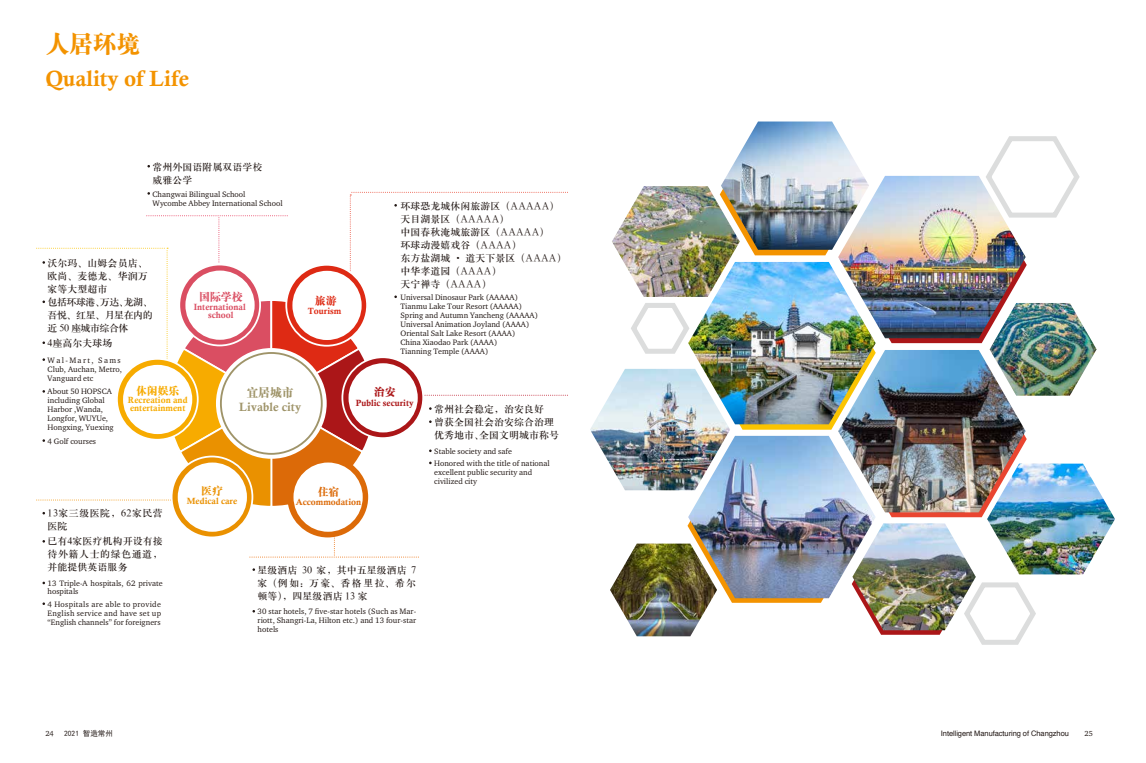
<style>
.page{position:relative;width:1146px;height:763px;background:#fff}
.page>*{position:absolute;margin:0;border:0;box-sizing:border-box;transform-origin:0 0}
.t1{font:24px "H Ya 9 gj";color:#f39300}
.t2{font:22px "Calis MT Bol";color:#f39300}
.t3{font:12px "Calis MT Bol";color:#9f9469}
.t4{font:12px "H Ya 9 gj";color:#9f9469}
.t5{font:11px "H Ya 9 gj";color:#f7ab00}
.t6{font:11px "H Ya 9 gj";color:#da4e62}
.t7{font:11px "H Ya 9 gj";color:#ab1618}
.t8{font:11px "H Ya 9 gj";color:#de2a14}
.t9{font:11px "H Ya 9 gj";color:#dc6a08}
.t10{font:11px "H Ya 9 gj";color:#ea9100}
.t11{font:10px/13px "H Ya 3 gj";color:#221815}
.t12{font:10px/13.1px "H Ya 3 gj";letter-spacing:-.05em;color:#221815}
.t13{font:10px/13px "H Ya 3 gj";letter-spacing:.045em;color:#221815}
.t14{font:9px/8.4px "Calis MT Bol";color:#f7ab00}
.t15{font:9px/8.4px "Calis MT Bol";color:#da4e62;text-align:center}
.t16{font:9px "Calis MT Bol";color:#ab1618}
.t17{font:9px "Calis MT Bol";color:#dc6a08}
.t18{font:9px "Calis MT Bol";color:#ea9100}
.t19{font:9px "Calis MT Bol";color:#de2a14}
.t20{font:8px/9px "Charter ITC Std";color:#221815}
.t21{font:7.5px "Helvetica";letter-spacing:-.01em;color:#221815}
.t22{font:7.5px "Sim Hei";color:#221815}
.t23{font:7.5px "Charter ITC Std";color:#221815}
</style>
<div class="page">
<svg style="left:250px;top:528px;width:169px;height:29px"></svg>
<svg style="left:37px;top:192px;width:529px;height:322px"></svg>
<svg style="left:216px;top:348px;width:110px;height:110px"></svg>
<div style="left:221px;top:353px;width:101px;height:101px;background:#fff;border-radius:50%"></div>
<div style="left:220px;top:352px;width:102px;height:103px;border:2px solid #9f9469;border-radius:50%"></div>
<svg style="left:287px;top:456px;width:81px;height:81px;background:#df771f"></svg>
<div style="left:294px;top:463px;width:68px;height:67px;background:#fff;border-radius:50%"></div>
<div style="left:293px;top:462px;width:69px;height:69px;border:2px solid #fff;border-radius:50%"></div>
<svg style="left:178px;top:263px;width:83px;height:83px;fill:#da4e62"></svg>
<div style="left:186px;top:271px;width:68px;height:68px;background:#fff;border-radius:50%"></div>
<div style="left:185px;top:270px;width:69px;height:70px;border:2px solid #fff;border-radius:50%"></div>
<svg style="left:285px;top:264px;width:83px;height:82px;fill:#de2a14"></svg>
<div style="left:293px;top:272px;width:67px;height:67px;background:#fff;border-radius:50%"></div>
<div style="left:292px;top:271px;width:69px;height:69px;border:2px solid #fff;border-radius:50%"></div>
<svg style="left:116px;top:358px;width:83px;height:82px;fill:#f7ab00"></svg>
<div style="left:124px;top:366px;width:67px;height:67px;background:#fff;border-radius:50%"></div>
<div style="left:123px;top:365px;width:69px;height:69px;border:2px solid #fff;border-radius:50%"></div>
<svg style="left:171px;top:455px;width:82px;height:83px;fill:#ea9100"></svg>
<div style="left:179px;top:463px;width:67px;height:67px;background:#fff;border-radius:50%"></div>
<div style="left:178px;top:462px;width:69px;height:69px;border:2px solid #fff;border-radius:50%"></div>
<svg style="left:341px;top:356px;width:83px;height:83px;fill:#ab1618"></svg>
<div style="left:349px;top:364px;width:68px;height:67px;background:#fff;border-radius:50%"></div>
<div style="left:348px;top:363px;width:69px;height:69px;border:2px solid #fff;border-radius:50%"></div>
<svg style="left:627px;top:136px;width:455px;height:509px"></svg>
<img style="left:838px;top:350px;width:187px;height:162px">
<img style="left:590px;top:369px;width:140px;height:121px">
<img style="left:838px;top:176px;width:187px;height:162px">
<img style="left:610px;top:543px;width:107px;height:93px">
<img style="left:986px;top:463px;width:128px;height:111px">
<img style="left:989px;top:303px;width:107px;height:92px">
<img style="left:612px;top:186px;width:127px;height:111px">
<img style="left:852px;top:523px;width:123px;height:107px">
<img style="left:688px;top:262px;width:187px;height:162px">
<img style="left:720px;top:121px;width:148px;height:129px">
<img style="left:688px;top:436px;width:187px;height:162px">
<h1 class="t1" style="left:45px;top:32px;width:97px">人居环境</h1>
<h2 class="t2" style="left:45px;top:66px;width:145px">Quality of Life</h2>
<p class="t11" style="left:152px;top:160px;width:111px">常州外国语附属双语学校威雅公学</p>
<p class="t20" style="left:152px;top:189px;width:132px">Changwai Bilingual School<br>Wycombe Abbey International School</p>
<p class="t12" style="left:48px;top:256px;width:107px">沃尔玛、山姆会员店、欧尚、麦德龙、华润万家等大型超市<br>包括环球港、万达、龙湖、吾悦、红星、月星在内的近 50 座城市综合体</p>
<p class="t11" style="left:48px;top:336px;width:66px">4座高尔夫球场</p>
<h3 class="t6" style="left:199px;top:291px;width:45px">国际学校</h3>
<p class="t15" style="left:194px;top:302px;width:54px">International school</p>
<h3 class="t8" style="left:315px;top:295px;width:23px">旅游</h3>
<p class="t19" style="left:308px;top:306px;width:35px">Tourism</p>
<p class="t20" style="left:48px;top:355px;width:76px">Wal-Mart, Sams<br>Club, Auchan, Metro,<br>Vanguard etc</p>
<p class="t20" style="left:48px;top:387px;width:68px">About 50 HOPSCA including Global<br>Harbor ,Wanda,<br>Longfor, WUYUe,<br>Hongxing, Yuexing</p>
<p class="t20" style="left:48px;top:436px;width:50px">4 Golf courses</p>
<h3 class="t5" style="left:136px;top:385px;width:45px">休闲娱乐</h3>
<p class="t14" style="left:128px;top:395px;width:61px">Recreation and entertainment</p>
<h3 class="t4" style="left:246px;top:386px;width:49px">宜居城市</h3>
<h3 class="t3" style="left:239px;top:400px;width:63px">Livable city</h3>
<p class="t11" style="left:400px;top:199px;width:168px">环球恐龙城休闲旅游区（AAAAA）天目湖景区（AAAAA）<br>中国春秋淹城旅游区（AAAAA）<br>环球动漫嬉戏谷（AAAA）<br>东方盐湖城 · 道天下景区（AAAA）中华孝道园（AAAA）<br>天宁禅寺（AAAA）</p>
<p class="t20" style="left:400px;top:292px;width:139px">Universal Dinosaur Park (AAAAA)<br>Tianmu Lake Tour Resort (AAAAA)<br>Spring and Autumn Yancheng (AAAAA)<br>Universal Animation Joyland (AAAA)<br>Oriental Salt Lake Resort (AAAA)<br>China Xiaodao Park (AAAA)<br>Tianning Temple (AAAA)</p>
<h3 class="t7" style="left:374px;top:386px;width:23px">治安</h3>
<p class="t16" style="left:356px;top:398px;width:59px">Public security</p>
<p class="t11" style="left:434px;top:402px;width:127px">常州社会稳定，治安良好<br>曾获全国社会治安综合治理优秀地市、全国文明城市称号</p>
<p class="t13" style="left:48px;top:506px;width:117px">13家三级医院，62家民营医院</p>
<p class="t11" style="left:48px;top:534px;width:117px;text-align:justify">已有4家医疗机构开设有接待外籍人士的绿色通道，并能提供英语服务</p>
<p class="t20" style="left:48px;top:579px;width:117px;line-height:8px">13 Triple-A hospitals, 62 private hospitals</p>
<p class="t20" style="left:48px;top:599px;width:115px;text-align:justify">4 Hospitals are able to provide English service and have set up “English channels” for foreigners</p>
<h3 class="t10" style="left:201px;top:485px;width:23px">医疗</h3>
<p class="t18" style="left:187px;top:496px;width:52px">Medical care</p>
<h3 class="t9" style="left:317px;top:486px;width:23px">住宿</h3>
<p class="t17" style="left:296px;top:496px;width:67px">Accommodation</p>
<p class="t20" style="left:434px;top:444px;width:117px;line-height:12.2px">Stable society and safe<br>Honored with the title of national</p>
<p class="t20" style="left:434px;top:467px;width:100px">excellent public security and civilized city</p>
<p class="t11" style="left:257px;top:563px;width:160px;text-align:justify">星级酒店 30 家，其中五星级酒店 7家（例如：万豪、香格里拉、希尔顿等），四星级酒店 13 家</p>
<p class="t20" style="left:257px;top:607px;width:160px;text-align:justify">30 star hotels, 7 five-star hotels (Such as Mar&shy;riott, Shangri-La, Hilton etc.) and 13 four-star hotels</p>
<p class="t23" style="left:45px;top:729px;width:10px">24</p>
<p class="t22" style="left:64px;top:729px;width:50px">2021 智造常州</p>
<p class="t21" style="left:940px;top:727px;width:129px">Intelligent Manufacturing of Changzhou</p>
<p class="t23" style="left:1084px;top:728px;width:10px">25</p>
</div>
